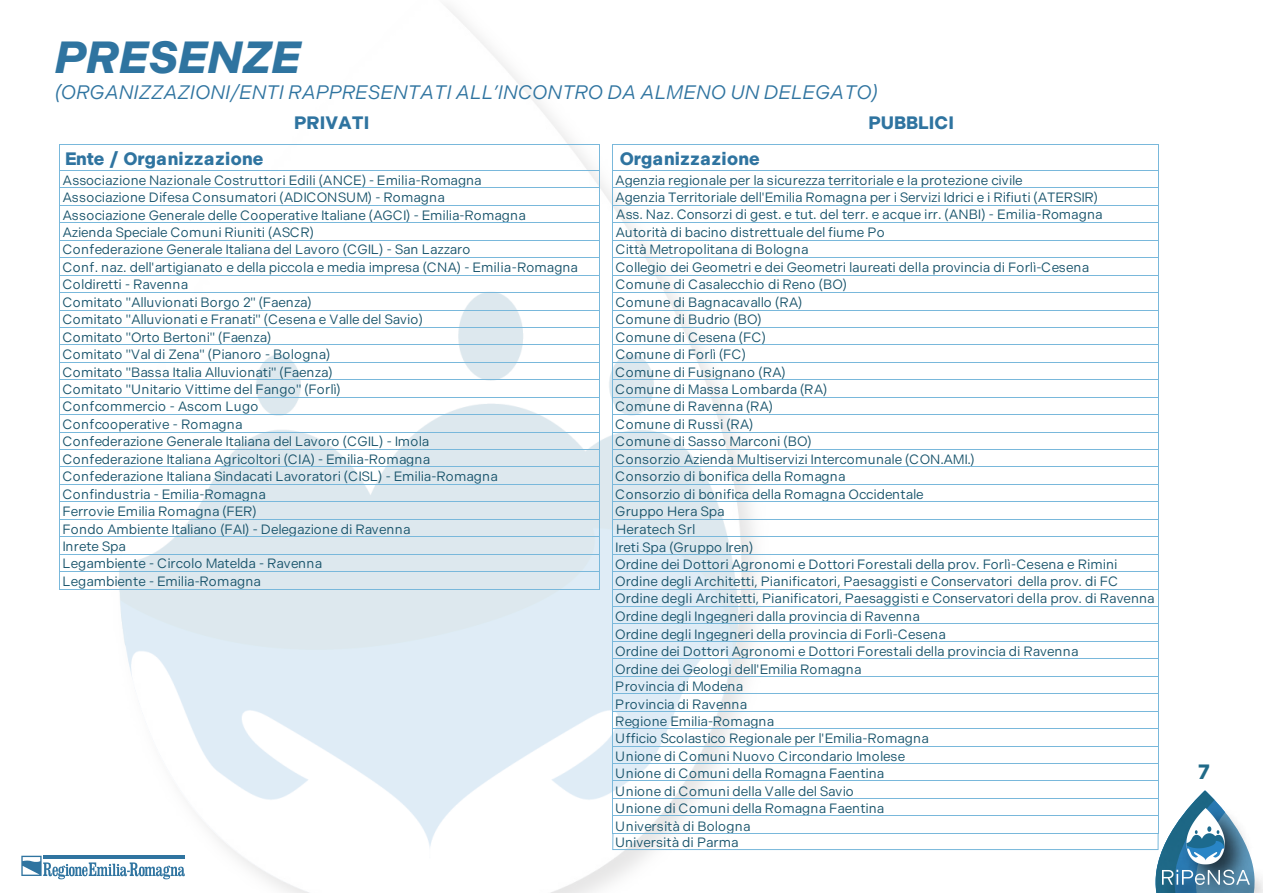
<style>
.page{position:relative;width:1263px;height:893px;background:#fff}
.page>*{position:absolute;margin:0;border:0;box-sizing:border-box;transform-origin:0 0}
.t1{font:italic 700 45px "Indivisible";color:#2f74a0}
.t2{font:700 20.7px "Indivisible";color:#206a88}
.t3{font:italic 19.5px "Indivisible";color:#2f74a0}
.t4{font:700 18px "Indivisible";letter-spacing:.005em;color:#2f74a0}
.t5{font:700 18px "Indivisible";letter-spacing:.03em;color:#2f74a0}
.t6{font:13.5px/17.4px "Indivisible";color:#16526a}
</style>
<div class="page">
<img style="left:21px;top:6px;width:964px;height:887px">
<svg style="left:21px;top:856px;width:164px;height:23px"></svg>
<img style="left:1198px;top:790px;width:14px;height:7px">
<img style="left:1155px;top:797px;width:108px;height:96px">
<img style="left:1162px;top:808px;width:87px;height:77px">
<hr style="left:60px;top:144px;width:539px;height:1px;background:#79b8db">
<hr style="left:60px;top:170px;width:539px;height:1px;background:#79b8db">
<hr style="left:60px;top:188px;width:539px;height:1px;background:#79b8db">
<hr style="left:60px;top:205px;width:539px;height:1px;background:#79b8db">
<hr style="left:60px;top:222px;width:539px;height:1px;background:#79b8db">
<hr style="left:60px;top:240px;width:539px;height:1px;background:#79b8db">
<hr style="left:60px;top:257px;width:539px;height:1px;background:#79b8db">
<hr style="left:60px;top:275px;width:539px;height:1px;background:#79b8db">
<hr style="left:60px;top:292px;width:539px;height:1px;background:#79b8db">
<hr style="left:60px;top:310px;width:539px;height:1px;background:#79b8db">
<hr style="left:60px;top:327px;width:539px;height:1px;background:#79b8db">
<hr style="left:60px;top:345px;width:539px;height:1px;background:#79b8db">
<hr style="left:60px;top:362px;width:539px;height:1px;background:#79b8db">
<hr style="left:60px;top:379px;width:539px;height:1px;background:#79b8db">
<hr style="left:60px;top:397px;width:539px;height:1px;background:#79b8db">
<hr style="left:60px;top:414px;width:539px;height:1px;background:#79b8db">
<hr style="left:60px;top:432px;width:539px;height:1px;background:#79b8db">
<hr style="left:60px;top:449px;width:539px;height:1px;background:#79b8db">
<hr style="left:60px;top:467px;width:539px;height:1px;background:#79b8db">
<hr style="left:60px;top:484px;width:539px;height:1px;background:#79b8db">
<hr style="left:60px;top:501px;width:539px;height:1px;background:#79b8db">
<hr style="left:60px;top:519px;width:539px;height:1px;background:#79b8db">
<hr style="left:60px;top:536px;width:539px;height:1px;background:#79b8db">
<hr style="left:60px;top:554px;width:539px;height:1px;background:#79b8db">
<hr style="left:60px;top:571px;width:539px;height:1px;background:#79b8db">
<hr style="left:60px;top:589px;width:539px;height:1px;background:#79b8db">
<hr style="left:60px;top:144px;width:1px;height:445px;background:#79b8db">
<hr style="left:599px;top:144px;width:1px;height:445px;background:#79b8db">
<hr style="left:612px;top:144px;width:546px;height:1px;background:#79b8db">
<hr style="left:612px;top:170px;width:546px;height:1px;background:#79b8db">
<hr style="left:612px;top:188px;width:546px;height:1px;background:#79b8db">
<hr style="left:612px;top:205px;width:546px;height:1px;background:#79b8db">
<hr style="left:612px;top:222px;width:546px;height:1px;background:#79b8db">
<hr style="left:612px;top:240px;width:546px;height:1px;background:#79b8db">
<hr style="left:612px;top:257px;width:546px;height:1px;background:#79b8db">
<hr style="left:612px;top:275px;width:546px;height:1px;background:#79b8db">
<hr style="left:612px;top:292px;width:546px;height:1px;background:#79b8db">
<hr style="left:612px;top:310px;width:546px;height:1px;background:#79b8db">
<hr style="left:612px;top:327px;width:546px;height:1px;background:#79b8db">
<hr style="left:612px;top:345px;width:546px;height:1px;background:#79b8db">
<hr style="left:612px;top:362px;width:546px;height:1px;background:#79b8db">
<hr style="left:612px;top:379px;width:546px;height:1px;background:#79b8db">
<hr style="left:612px;top:397px;width:546px;height:1px;background:#79b8db">
<hr style="left:612px;top:414px;width:546px;height:1px;background:#79b8db">
<hr style="left:612px;top:432px;width:546px;height:1px;background:#79b8db">
<hr style="left:612px;top:449px;width:546px;height:1px;background:#79b8db">
<hr style="left:612px;top:467px;width:546px;height:1px;background:#79b8db">
<hr style="left:612px;top:484px;width:546px;height:1px;background:#79b8db">
<hr style="left:612px;top:501px;width:546px;height:1px;background:#79b8db">
<hr style="left:612px;top:519px;width:546px;height:1px;background:#79b8db">
<hr style="left:612px;top:536px;width:546px;height:1px;background:#79b8db">
<hr style="left:612px;top:554px;width:546px;height:1px;background:#79b8db">
<hr style="left:612px;top:571px;width:546px;height:1px;background:#79b8db">
<hr style="left:612px;top:589px;width:546px;height:1px;background:#79b8db">
<hr style="left:612px;top:606px;width:546px;height:1px;background:#79b8db">
<hr style="left:612px;top:624px;width:546px;height:1px;background:#79b8db">
<hr style="left:612px;top:641px;width:546px;height:1px;background:#79b8db">
<hr style="left:612px;top:658px;width:546px;height:1px;background:#79b8db">
<hr style="left:612px;top:676px;width:546px;height:1px;background:#79b8db">
<hr style="left:612px;top:693px;width:546px;height:1px;background:#79b8db">
<hr style="left:612px;top:711px;width:546px;height:1px;background:#79b8db">
<hr style="left:612px;top:728px;width:546px;height:1px;background:#79b8db">
<hr style="left:612px;top:746px;width:546px;height:1px;background:#79b8db">
<hr style="left:612px;top:763px;width:546px;height:1px;background:#79b8db">
<hr style="left:612px;top:781px;width:546px;height:1px;background:#79b8db">
<hr style="left:612px;top:798px;width:546px;height:1px;background:#79b8db">
<hr style="left:612px;top:815px;width:546px;height:1px;background:#79b8db">
<hr style="left:612px;top:144px;width:1px;height:690px;background:#79b8db">
<hr style="left:1158px;top:144px;width:1px;height:690px;background:#79b8db">
<div style="left:612px;top:833px;width:546px;height:17px;border:1px solid #79b8db"></div>
<h1 class="t1" style="left:55px;top:31px;width:247px">PRESENZE</h1>
<h3 class="t3" style="left:55px;top:81px;width:824px">(ORGANIZZAZIONI/ENTI RAPPRESENTATI ALL’INCONTRO DA ALMENO UN DELEGATO)</h3>
<h3 class="t4" style="left:294px;top:112px;width:77px">PRIVATI</h3>
<h3 class="t4" style="left:868px;top:112px;width:87px">PUBBLICI</h3>
<h3 class="t4" style="left:65px;top:148px;width:200px">Ente / Organizzazione</h3>
<h3 class="t5" style="left:620px;top:148px;width:141px">Organizzazione</h3>
<p class="t6" style="left:62px;top:171px;width:517px">Associazione Nazionale Costruttori Edili (ANCE) - Emilia-Romagna<br>Associazione Difesa Consumatori (ADICONSUM) - Romagna<br>Associazione Generale delle Cooperative Italiane (AGCI) - Emilia-Romagna Azienda Speciale Comuni Riuniti (ASCR)<br>Confederazione Generale Italiana del Lavoro (CGIL) - San Lazzaro<br>Conf. naz. dell'artigianato e della piccola e media impresa (CNA) - Emilia-Romagna Coldiretti - Ravenna<br>Comitato "Alluvionati Borgo 2" (Faenza)<br>Comitato "Alluvionati e Franati" (Cesena e Valle del Savio)<br>Comitato "Orto Bertoni" (Faenza)<br>Comitato "Val di Zena" (Pianoro - Bologna)<br>Comitato "Bassa Italia Alluvionati" (Faenza)<br>Comitato "Unitario Vittime del Fango" (Forlì)<br>Confcommercio - Ascom Lugo<br>Confcooperative - Romagna<br>Confederazione Generale Italiana del Lavoro (CGIL) - Imola<br>Confederazione Italiana Agricoltori (CIA) - Emilia-Romagna<br>Confederazione Italiana Sindacati Lavoratori (CISL) - Emilia-Romagna Confindustria - Emilia-Romagna<br>Ferrovie Emilia Romagna (FER)<br>Fondo Ambiente Italiano (FAI) - Delegazione di Ravenna<br>Inrete Spa<br>Legambiente - Circolo Matelda - Ravenna<br>Legambiente - Emilia-Romagna</p>
<p class="t6" style="left:615px;top:171px;width:489px">Agenzia regionale per la sicurezza territoriale e la protezione civile<br>Agenzia Territoriale dell'Emilia Romagna per i Servizi Idrici e i Rifiuti (ATERSIR)<br>Ass. Naz. Consorzi di gest. e tut. del terr. e acque irr. (ANBI) - Emilia-Romagna Autorità di bacino distrettuale del fiume Po<br>Città Metropolitana di Bologna<br>Collegio dei Geometri e dei Geometri laureati della provincia di Forlì-Cesena Comune di Casalecchio di Reno (BO)<br>Comune di Bagnacavallo (RA)<br>Comune di Budrio (BO)<br>Comune di Cesena (FC)<br>Comune di Forlì (FC)<br>Comune di Fusignano (RA)<br>Comune di Massa Lombarda (RA)<br>Comune di Ravenna (RA)<br>Comune di Russi (RA)<br>Comune di Sasso Marconi (BO)<br>Consorzio Azienda Multiservizi Intercomunale (CON.AMI.)<br>Consorzio di bonifica della Romagna<br>Consorzio di bonifica della Romagna Occidentale<br>Gruppo Hera Spa</p>
<p class="t6" style="left:616px;top:520px;width:81px">Heratech Srl</p>
<p class="t6" style="left:615px;top:538px;width:504px">Ireti Spa (Gruppo Iren)<br>Ordine dei Dottori Agronomi e Dottori Forestali della prov. Forlì-Cesena e Rimini<br>Ordine degli Architetti, Pianificatori, Paesaggisti e Conservatori della prov. di FC</p>
<p class="t6" style="left:615px;top:608px;width:465px">Ordine degli Ingegneri dalla provincia di Ravenna<br>Ordine degli Ingegneri della provincia di Forlì-Cesena<br>Ordine dei Dottori Agronomi e Dottori Forestali della provincia di Ravenna Ordine dei Geologi dell'Emilia Romagna<br>Provincia di Modena<br>Provincia di Ravenna<br>Regione Emilia-Romagna<br>Ufficio Scolastico Regionale per l'Emilia-Romagna<br>Unione di Comuni Nuovo Circondario Imolese<br>Unione di Comuni della Romagna Faentina<br>Unione di Comuni della Valle del Savio<br>Unione di Comuni della Romagna Faentina<br>Università di Bologna</p>
<p class="t6" style="left:615px;top:590px;width:541px">Ordine degli Architetti, Pianificatori, Paesaggisti e Conservatori della prov. di Ravenna</p>
<p class="t6" style="left:615px;top:834px;width:125px">Università di Parma</p>
<h2 class="t2" style="left:1198px;top:760px;width:13px">7</h2>
</div>
